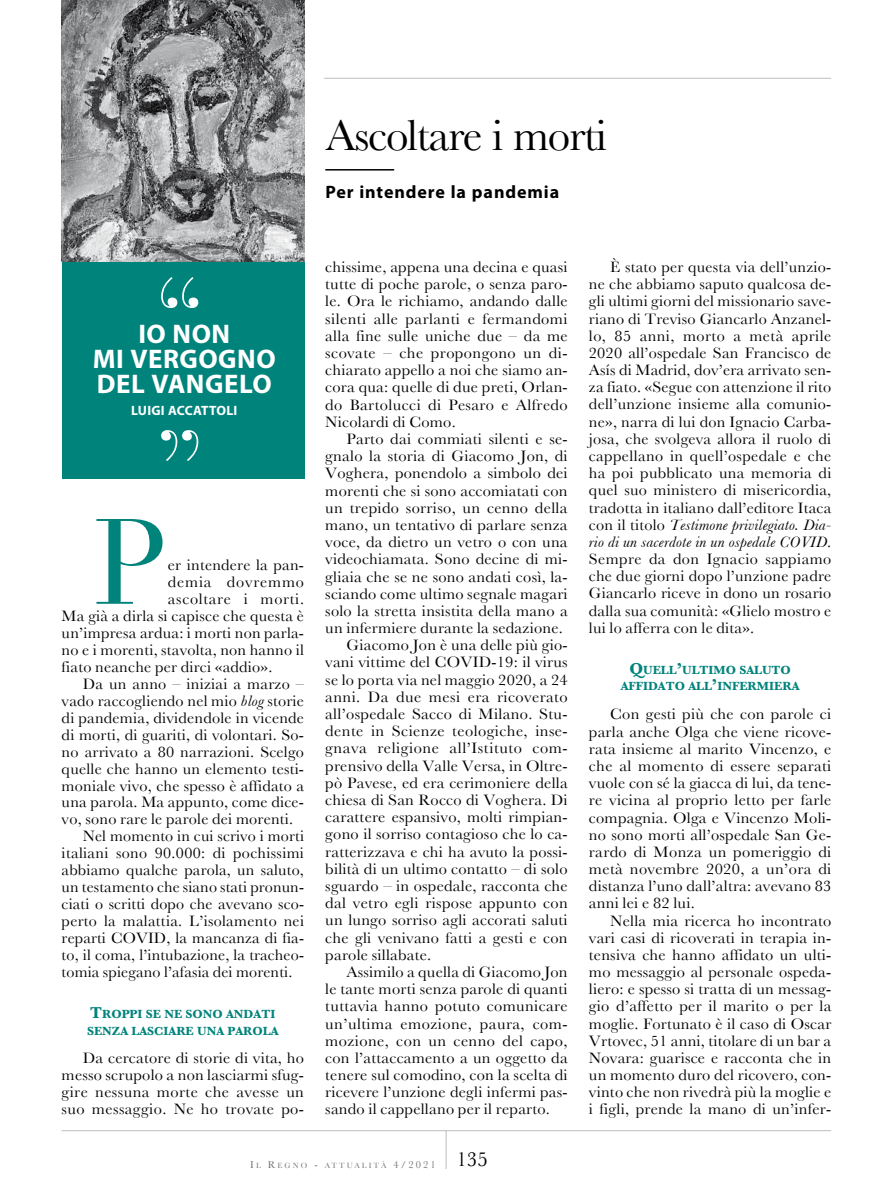
<style>
.page{position:relative;width:893px;height:1191px;background:#fff}
.page>*{position:absolute;margin:0;border:0;box-sizing:border-box;transform-origin:0 0}
.t1{font:120.3px "Bauer Bodoni Std";color:#00837b}
.t2{font:108px "Bauer Bodoni Std";color:#fff}
.t3{font:45px "Baskerville";letter-spacing:-.03em;color:#000}
.t4{font:700 27px/25px "Myriad Pro";letter-spacing:.02em;color:#fff;text-align:center}
.t5{font:700 18px "Myriad Pro";letter-spacing:.05em;color:#000}
.t6{font:15.75px/17.1px "Baskerville";letter-spacing:.015em;color:#000;text-align:justify;scale:1.04 1}
.t7{font:15.75px/17.1px "Baskerville";letter-spacing:.015em;color:#000;text-align:justify}
.t8{font:15.75px "Baskerville";letter-spacing:.035em;color:#000;scale:1.04 1}
.t9{font:15.75px "Baskerville";letter-spacing:.045em;color:#000}
.t10{font:15.75px "Baskerville";letter-spacing:.05em;color:#000}
.t11{font:700 13.5px "Myriad Pro";letter-spacing:.02em;color:#fff}
.t12{font:700 12.3px/16.6px "Baskerville";color:#00837b}
.t13{font:7.8px "Baskerville";letter-spacing:.265em;color:#707172}
.s1{font-style:italic}
.s2{font-size:16.5px}
.s3{font-size:10.5px}
</style>
<div class="page">
<div style="left:62px;top:250px;width:242px;height:229px;background:#00837b"></div>
<hr style="left:325px;top:169px;width:69px;height:1px;background:#000">
<hr style="left:324px;top:78px;width:507px;height:1px;background:#bbbdbe">
<img style="left:62px;top:0;width:242px;height:261px">
<hr style="left:62px;top:1130px;width:769px;height:1px;background:#bbbdbe">
<hr style="left:446px;top:1130px;width:1px;height:39px;background:#bbbdbe">
<h3 class="t3" style="left:325px;top:109px;width:283px">Ascoltare i morti</h3>
<p class="t5" style="left:325px;top:182px;width:235px">Per intendere la pandemia</p>
<h2 class="t2" style="left:153px;top:253px;width:55px">“</h2>
<h3 class="t4" style="left:93px;top:322px;width:185px">IO NON<br>MI VERGOGNO<br>DEL VANGELO</h3>
<p class="t11" style="left:131px;top:403px;width:108px">LUIGI ACCATTOLI</p>
<h2 class="t2" style="left:207px;top:485px;width:56px;rotate:-180deg">“</h2>
<h1 class="t1" style="left:94px;top:490px;width:75px">P</h1>
<p class="t7" style="left:168px;top:556px;width:138px">er intendere la pan-</p>
<p class="t10" style="left:168px;top:572px;width:138px">demia dovremmo</p>
<p class="t9" style="left:168px;top:589px;width:138px">ascoltare i morti.</p>
<p class="t7" style="left:62px;top:607px;width:244px">Ma già a dirla si capisce che questa è</p>
<p class="t7" style="left:62px;top:624px;width:244px">un’impresa ardua: i morti non parla-</p>
<p class="t7" style="left:62px;top:641px;width:244px">no e i morenti, stavolta, non hanno il</p>
<p class="t7" style="left:62px;top:658px;width:212px">fiato neanche per dirci «addio».</p>
<p class="t7" style="left:83px;top:675px;width:223px">Da un anno – iniziai a marzo –</p>
<p class="t7" style="left:62px;top:692px;width:244px">vado raccogliendo nel mio <span class="s1">blog</span> storie</p>
<p class="t7" style="left:62px;top:709px;width:244px">di pandemia, dividendole in vicende</p>
<p class="t7" style="left:62px;top:726px;width:244px">di morti, di guariti, di volontari. So-</p>
<p class="t7" style="left:62px;top:742px;width:244px">no arrivato a 80 narrazioni. Scelgo</p>
<p class="t7" style="left:62px;top:759px;width:244px">quelle che hanno un elemento testi-</p>
<p class="t7" style="left:62px;top:776px;width:244px">moniale vivo, che spesso è affidato a</p>
<p class="t7" style="left:62px;top:793px;width:244px">una parola. Ma appunto, come dice-</p>
<p class="t7" style="left:62px;top:810px;width:233px">vo, sono rare le parole dei morenti.</p>
<p class="t7" style="left:83px;top:827px;width:223px">Nel momento in cui scrivo i morti</p>
<p class="t7" style="left:62px;top:844px;width:244px">italiani sono 90.000: di pochissimi</p>
<p class="t7" style="left:62px;top:861px;width:244px">abbiamo qualche parola, un saluto,</p>
<p class="t7" style="left:62px;top:878px;width:244px">un testamento che siano stati pronun-</p>
<p class="t7" style="left:62px;top:895px;width:244px">ciati o scritti dopo che avevano sco-</p>
<p class="t7" style="left:62px;top:912px;width:244px">perto la malattia. L’isolamento nei</p>
<p class="t7" style="left:62px;top:929px;width:244px">reparti COVID, la mancanza di fia-</p>
<p class="t7" style="left:62px;top:946px;width:244px">to, il coma, l’intubazione, la tracheo-</p>
<p class="t7" style="left:62px;top:963px;width:232px">tomia spiegano l’afasia dei morenti.</p>
<p class="t12" style="left:87px;top:1005px;width:193px"><span class="s2">T</span>ROPPI SE NE SONO ANDATI<br>SENZA LASCIARE UNA PAROLA</p>
<p class="t6" style="left:62px;top:1049px;width:235px;text-indent:21px">Da cercatore di storie di vita, ho messo scrupolo a non lasciarmi sfug&shy;gire nessuna morte che avesse un suo messaggio. Ne ho trovate po-</p>
<p class="t6" style="left:325px;top:258px;width:235px">chissime, appena una decina e quasi tutte di poche parole, o senza paro&shy;le. Ora le richiamo, andando dalle silenti alle parlanti e fermandomi alla fine sulle uniche due – da me scovate – che propongono un di&shy;chiarato appello a noi che siamo an&shy;cora qua: quelle di due preti, Orlan&shy;do Bartolucci di Pesaro e Alfredo Nicolardi di Como.</p>
<p class="t6" style="left:347px;top:430px;width:214px">Parto dai commiati silenti e se-</p>
<p class="t6" style="left:325px;top:447px;width:235px">gnalo la storia di Giacomo Jon, di</p>
<p class="t6" style="left:325px;top:464px;width:235px">Voghera, ponendolo a simbolo dei</p>
<p class="t6" style="left:325px;top:482px;width:234px">morenti che si sono accomiatati con</p>
<p class="t6" style="left:325px;top:499px;width:234px">un trepido sorriso, un cenno della</p>
<p class="t6" style="left:325px;top:516px;width:235px">mano, un tentativo di parlare senza</p>
<p class="t6" style="left:325px;top:533px;width:235px">voce, da dietro un vetro o con una</p>
<p class="t6" style="left:325px;top:550px;width:235px">videochiamata. Sono decine di mi-</p>
<p class="t6" style="left:325px;top:568px;width:235px">gliaia che se ne sono andati così, la-</p>
<p class="t6" style="left:325px;top:585px;width:235px">sciando come ultimo segnale magari</p>
<p class="t6" style="left:325px;top:602px;width:235px">solo la stretta insistita della mano a</p>
<p class="t6" style="left:325px;top:619px;width:230px">un infermiere durante la sedazione.</p>
<p class="t6" style="left:347px;top:636px;width:214px">Giacomo Jon è una delle più gio-</p>
<p class="t6" style="left:325px;top:653px;width:235px">vani vittime del COVID-19: il virus</p>
<p class="t6" style="left:325px;top:671px;width:235px">se lo porta via nel maggio 2020, a 24</p>
<p class="t6" style="left:325px;top:688px;width:235px">anni. Da due mesi era ricoverato</p>
<p class="t6" style="left:325px;top:705px;width:235px">all’ospedale Sacco di Milano. Stu-</p>
<p class="t6" style="left:325px;top:722px;width:235px">dente in Scienze teologiche, inse-</p>
<p class="t8" style="left:325px;top:739px;width:235px">gnava religione all’Istituto com-</p>
<p class="t6" style="left:325px;top:757px;width:235px">prensivo della Valle Versa, in Oltre-</p>
<p class="t6" style="left:325px;top:774px;width:235px">pò Pavese, ed era cerimoniere della</p>
<p class="t6" style="left:325px;top:791px;width:235px">chiesa di San Rocco di Voghera. Di</p>
<p class="t6" style="left:325px;top:808px;width:235px">carattere espansivo, molti rimpian-</p>
<p class="t6" style="left:325px;top:825px;width:235px">gono il sorriso contagioso che lo ca-</p>
<p class="t6" style="left:325px;top:842px;width:235px">ratterizzava e chi ha avuto la possi-</p>
<p class="t6" style="left:325px;top:860px;width:235px">bilità di un ultimo contatto – di solo</p>
<p class="t6" style="left:325px;top:877px;width:235px">sguardo – in ospedale, racconta che</p>
<p class="t6" style="left:325px;top:894px;width:235px">dal vetro egli rispose appunto con</p>
<p class="t6" style="left:325px;top:911px;width:235px">un lungo sorriso agli accorati saluti</p>
<p class="t6" style="left:325px;top:928px;width:235px">che gli venivano fatti a gesti e con</p>
<p class="t6" style="left:325px;top:946px;width:103px">parole sillabate.</p>
<p class="t6" style="left:347px;top:963px;width:214px">Assimilo a quella di Giacomo Jon</p>
<p class="t6" style="left:325px;top:980px;width:235px">le tante morti senza parole di quanti</p>
<p class="t6" style="left:325px;top:997px;width:235px">tuttavia hanno potuto comunicare</p>
<p class="t6" style="left:325px;top:1014px;width:235px">un’ultima emozione, paura, com-</p>
<p class="t6" style="left:325px;top:1032px;width:234px">mozione, con un cenno del capo,</p>
<p class="t6" style="left:325px;top:1049px;width:235px">con l’attaccamento a un oggetto da</p>
<p class="t6" style="left:325px;top:1066px;width:234px">tenere sul comodino, con la scelta di</p>
<p class="t6" style="left:325px;top:1083px;width:235px">ricevere l’unzione degli infermi pas-</p>
<p class="t6" style="left:325px;top:1100px;width:218px">sando il cappellano per il reparto.</p>
<p class="t7" style="left:589px;top:258px;width:244px;text-indent:21px">È stato per questa via dell’unzio&shy;ne che abbiamo saputo qualcosa de&shy;gli ultimi giorni del missionario save&shy;riano di Treviso Giancarlo Anzanel&shy;lo, 85 anni, morto a metà aprile 2020 all’ospedale San Francisco de Asís di Madrid, dov’era arrivato sen&shy;za fiato. «Segue con attenzione il rito dell’unzione insieme alla comunio&shy;ne», narra di lui don Ignacio Carba&shy;josa, che svolgeva allora il ruolo di cappellano in quell’ospedale e che ha poi pubblicato una memoria di quel suo ministero di misericordia, tradotta in italiano dall’editore Itaca con il titolo <span class="s1">Testimone privilegiato. Dia&shy;rio di un sacerdote in un ospedale COVID</span>.<br>Sempre da don Ignacio sappiamo che due giorni dopo l’unzione padre Giancarlo riceve in dono un rosario dalla sua comunità: «Glielo mostro e lui lo afferra con le dita».</p>
<p class="t12" style="left:621px;top:661px;width:172px;text-indent:9px"><span class="s2">Q</span>UELL<span class="s2">’</span>ULTIMO SALUTO<br>AFFID</p>
<p class="t12" style="left:658px;top:678px;width:143px">ATO ALL<span class="s2">’</span>INFERMIERA</p>
<p class="t6" style="left:589px;top:705px;width:235px;text-indent:21px">Con gesti più che con parole ci parla anche Olga che viene ricove&shy;rata insieme al marito Vincenzo, e che al momento di essere separati vuole con sé la giacca di lui, da tene&shy;re vicina al proprio letto per farle compagnia. Olga e Vincenzo Moli&shy;no sono morti all’ospedale San Ge&shy;rardo di Monza un pomeriggio di metà novembre 2020, a un’ora di distanza l’uno dall’altra: avevano 83 anni lei e 82 lui.</p>
<p class="t6" style="left:589px;top:911px;width:235px;text-indent:21px">Nella mia ricerca ho incontrato vari casi di ricoverati in terapia in&shy;tensiva che hanno affidato un ulti&shy;mo messaggio al personale ospeda&shy;liero: e spesso si tratta di un messag&shy;gio d’affetto per il marito o per la moglie. Fortunato è il caso di Oscar Vrtovec, 51 anni, titolare di un bar a Novara: guarisce e racconta che in un momento duro del ricovero, con&shy;vinto che non rivedrà più la moglie e i figli, prende la mano di un’infer-</p>
<p class="t13" style="left:250px;top:1160px;width:239px"><span class="s3">I</span>L <span class="s3">R</span>EGNO <span class="s3">-</span> ATTUALITÀ <span class="s3">4/2021</span> <sup>135</sup></p>
</div>
